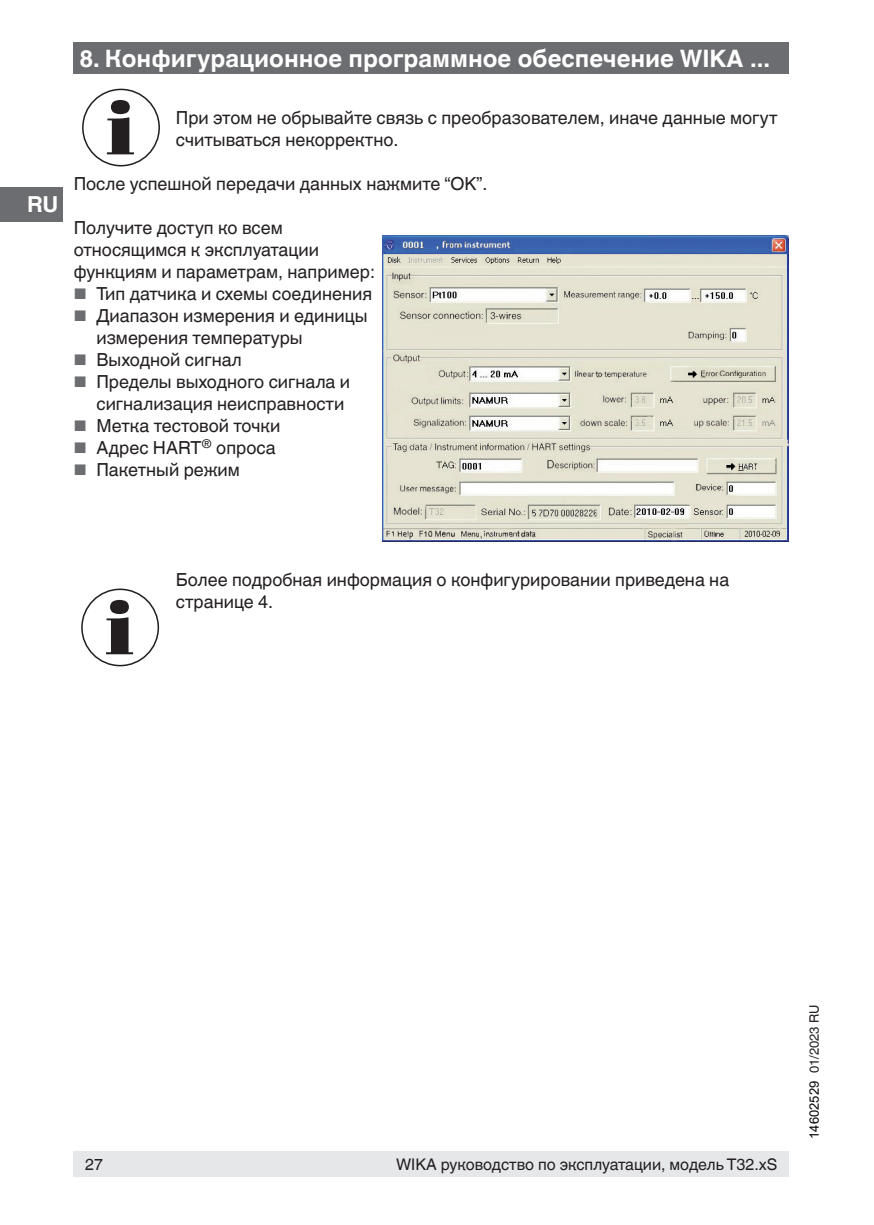
<style>
.page{position:relative;width:874px;height:1225px;background:#fff}
.page>*{position:absolute;margin:0;border:0;box-sizing:border-box;transform-origin:0 0}
.t1{font:700 24px "Helvetica World";color:#fff}
.t2{font:700 22px "Helvetica World";color:#fff}
.t3{font:18px/22px "Helvetica World";color:#231f20}
.t4{font:16px "Helvetica World";color:#231f20}
.t5{font:13px "Helvetica World";color:#231f20}
.s1{font-size:15.4px;color:#6c6d70}
.s2{font-family:"Arial";color:#000}
</style>
<div class="page">
<div style="left:74px;top:43px;width:714px;height:31px;background:#6c6d70"></div>
<div style="left:0;top:187px;width:62px;height:34px;background:#6c6d70"></div>
<div style="left:74px;top:1151px;width:714px;height:25px;background:#e6e7e9"></div>
<svg style="left:107px;top:100px;width:27px;height:54px"></svg>
<div style="left:82px;top:89px;width:78px;height:77px;border:2px solid #231f20;border-radius:50%"></div>
<img style="left:383px;top:235px;width:405px;height:306px">
<svg style="left:106px;top:600px;width:27px;height:54px"></svg>
<div style="left:81px;top:588px;width:78px;height:78px;border:2px solid #231f20;border-radius:50%"></div>
<p class="t2" style="left:27px;top:192px;width:33px">RU</p>
<h1 class="t1" style="left:79px;top:44px;width:691px">8. Конфигурационное программное обеспечение WIKA ...</h1>
<p class="t3" style="left:176px;top:107px;width:11px">Приэтомнеобрывайтесвязьспреобразователем,иначеданныемогут считыватьсянекорректно</p>
<p class="t3" style="left:74px;top:173px;width:11px">Послеуспешнойпередачиданныхнажмите“OK”</p>
<p class="t3" style="left:74px;top:217px;width:11px;text-align:justify">Получитедоступковсем относящимсякэксплуатации функциямипараметрам,например:</p>
<p class="t3" style="left:74px;top:283px;width:33px"><span class="s1">■</span> Типдатчикаисхемысоединения</p>
<p class="t3" style="left:74px;top:305px;width:34px;text-align:right"><span class="s1">■</span> Диапазонизмеренияиединицы измерениятемпературы</p>
<p class="t3" style="left:74px;top:349px;width:34px"><span class="s1">■</span> Выходнойсигнал</p>
<p class="t3" style="left:74px;top:371px;width:34px;text-align:right"><span class="s1">■</span> Пределывыходногосигналаи сигнализациянеисправности</p>
<p class="t3" style="left:74px;top:415px;width:33px"><span class="s1">■</span> Меткатестовойточки</p>
<p class="t3" style="left:74px;top:437px;width:35px"><span class="s1">■</span> АдресHART</p>
<p class="t3" style="left:201px;top:437px;width:21px"><sup>®</sup> опроса</p>
<p class="t3" style="left:74px;top:459px;width:34px"><span class="s1">■</span> Пакетныйрежим</p>
<p class="t3" style="left:176px;top:569px;width:11px">Болееподробнаяинформацияоконфигурированииприведенана странице4</p>
<p class="t4" style="left:85px;top:1154px;width:10px">27</p>
<p class="t4" style="left:396px;top:1154px;width:383px">WIKA руководство по эксплуатации, модель T32.xS</p>
<p class="t5" style="left:806px;top:1138px;width:136px;rotate:-90deg"><span class="s2">14602529</span> 01/2023 RU</p>
</div>
